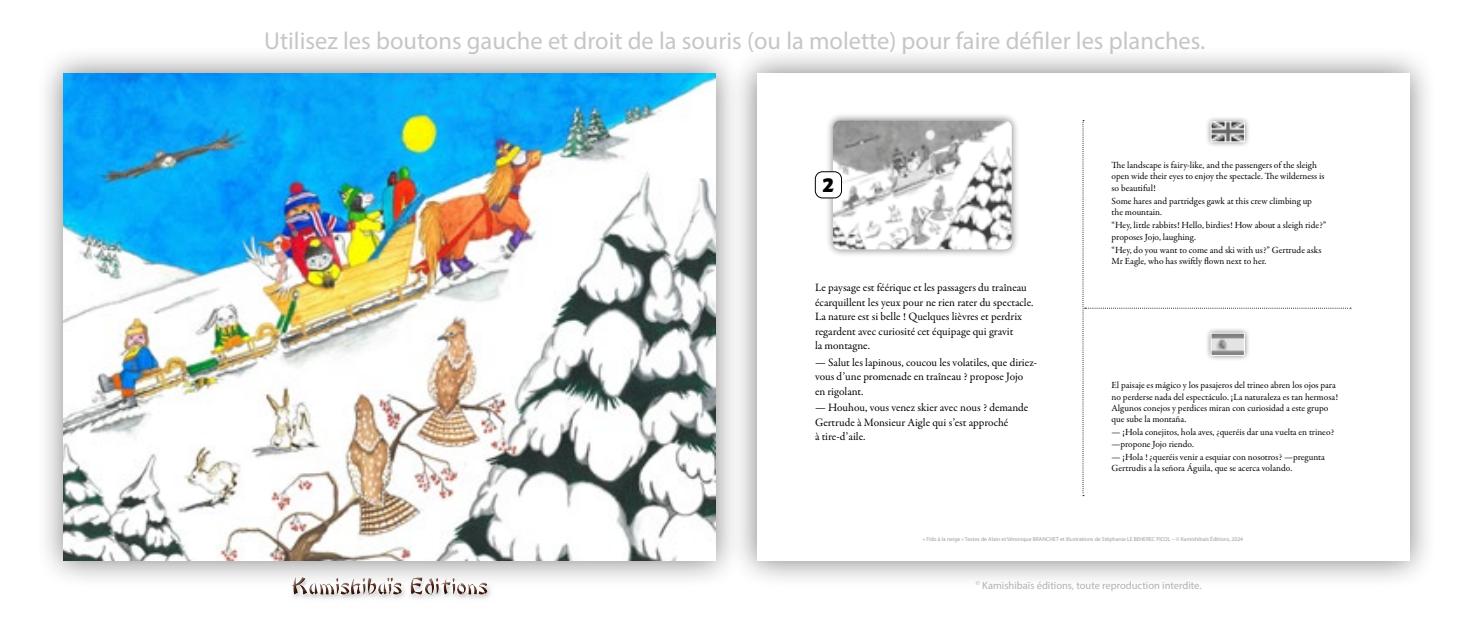
<style>
.page{position:relative;width:1474px;height:621px;background:#fff}
.page>*{position:absolute;margin:0;border:0;box-sizing:border-box;transform-origin:0 0}
.t1{font:24.5px "Myriad Pro";color:#c6c6c6}
.t2{font:900 22.05px "Goudy Sans Std";color:#000}
.t3{font:11.38px/14.5px "Garamond Premr Pro";color:#000}
.t4{font:10.5px "Myriad Pro";color:#b3b2b2}
.t5{font:9.45px/11.4px "Garamond Premr Pro";color:#000}
.t6{font:5.6px "Myriad Pro";color:#9d9d9c}
</style>
<div class="page">
<div style="left:284px;top:576px;width:216px;height:31px;background:#000;opacity:.75"></div>
<div style="left:729px;top:45px;width:707px;height:543px;background:#000;opacity:.5"></div>
<div style="left:756px;top:73px;width:653px;height:487px;background:#fff"></div>
<svg style="left:1082px;top:120px;width:268px;height:376px"></svg>
<div style="left:1204px;top:115px;width:46px;height:33px;background:#000;opacity:.5"></div>
<img style="left:1212px;top:123px;width:30px;height:17px">
<div style="left:1210px;top:121px;width:34px;height:21px;border:1px solid #fff"></div>
<div style="left:1204px;top:326px;width:46px;height:35px;background:#000;opacity:.5"></div>
<img style="left:1212px;top:334px;width:30px;height:19px">
<div style="left:1210px;top:332px;width:34px;height:23px;border:1px solid #fff"></div>
<div style="left:825px;top:112px;width:194px;height:145px;background:#000;opacity:.5"></div>
<img style="left:833px;top:120px;width:178px;height:129px">
<div style="left:815px;top:172px;width:26px;height:26px;background:#fff;border-radius:7px"></div>
<div style="left:815px;top:171px;width:26px;height:27px;border:1px solid #000;border-radius:7px"></div>
<div style="left:35px;top:45px;width:707px;height:543px;background:#000;opacity:.5"></div>
<img style="left:63px;top:73px;width:652px;height:487px">
<svg style="left:719px;top:73px;width:7px;height:2px"></svg>
<h1 class="t1" style="left:264px;top:26px;width:942px">Utilisez les boutons gauche et droit de la souris (ou la molette) pour faire défiler les planches.</h1>
<h2 class="t2" style="left:822px;top:171px;width:13px">2</h2>
<p class="t3" style="left:815px;top:280px;width:220px">Le paysage est féérique et les passagers du traîneau écarquillent les yeux pour ne rien rater du spectacle.<br>La nature est si belle ! Quelques lièvres et perdrix regardent avec curiosité cet équipage qui gravit<br>la montagne.</p>
<p class="t3" style="left:815px;top:355px;width:224px">— Salut les lapinous, coucou les volatiles, que diriez&shy;vous d’une promenade en traîneau ? propose Jojo<br>en rigolant.</p>
<p class="t3" style="left:815px;top:400px;width:215px">— Houhou, vous venez skier avec nous ? demande<br>Gertrude à Monsieur Aigle qui s’est approché<br>à tire-d’aile.</p>
<p class="t5" style="left:1111px;top:159px;width:214px">The landscape is fairy-like, and the passengers of the sleigh open wide their eyes to enjoy the spectacle. The wilderness is so beautiful!</p>
<p class="t5" style="left:1111px;top:195px;width:202px">Some hares and partridges gawk at this crew climbing up the mountain.</p>
<p class="t5" style="left:1111px;top:219px;width:216px">“Hey, little rabbits! Hello, birdies! How about a sleigh ride?” proposes Jojo, laughing.</p>
<p class="t5" style="left:1111px;top:244px;width:211px">“Hey, do you want to come and ski with us?” Gertrude asks<br>Mr Eagle, who has swiftly flown next to her.</p>
<p class="t5" style="left:1111px;top:379px;width:228px">El paisaje es mágico y los pasajeros del trineo abren los ojos para no perderse nada del espectáculo. ¡La naturaleza es tan hermosa!<br>Algunos conejos y perdices miran con curiosidad a este grupo que sube la montaña.</p>
<p class="t5" style="left:1111px;top:426px;width:224px">— ¡Hola conejitos, hola aves, ¿queréis dar una vuelta en trineo? —propone Jojo riendo.</p>
<p class="t5" style="left:1111px;top:451px;width:215px">— ¡Hola ! ¿queréis venir a esquiar con nosotros? —pregunta<br>Gertrudis a la señora Águila, que se acerca volando.</p>
<p class="t6" style="left:922px;top:535px;width:322px">« Fido à la neige » Textes de Alain et Véronique BRANCHET et illustrations de Stéphanie LE BEHEREC PICOL – © Kamishibaïs Éditions, 2024</p>
<p class="t4" style="left:975px;top:578px;width:227px"><sup>©</sup> Kamishibaïs éditions, toute reproduction interdite.</p>
</div>
